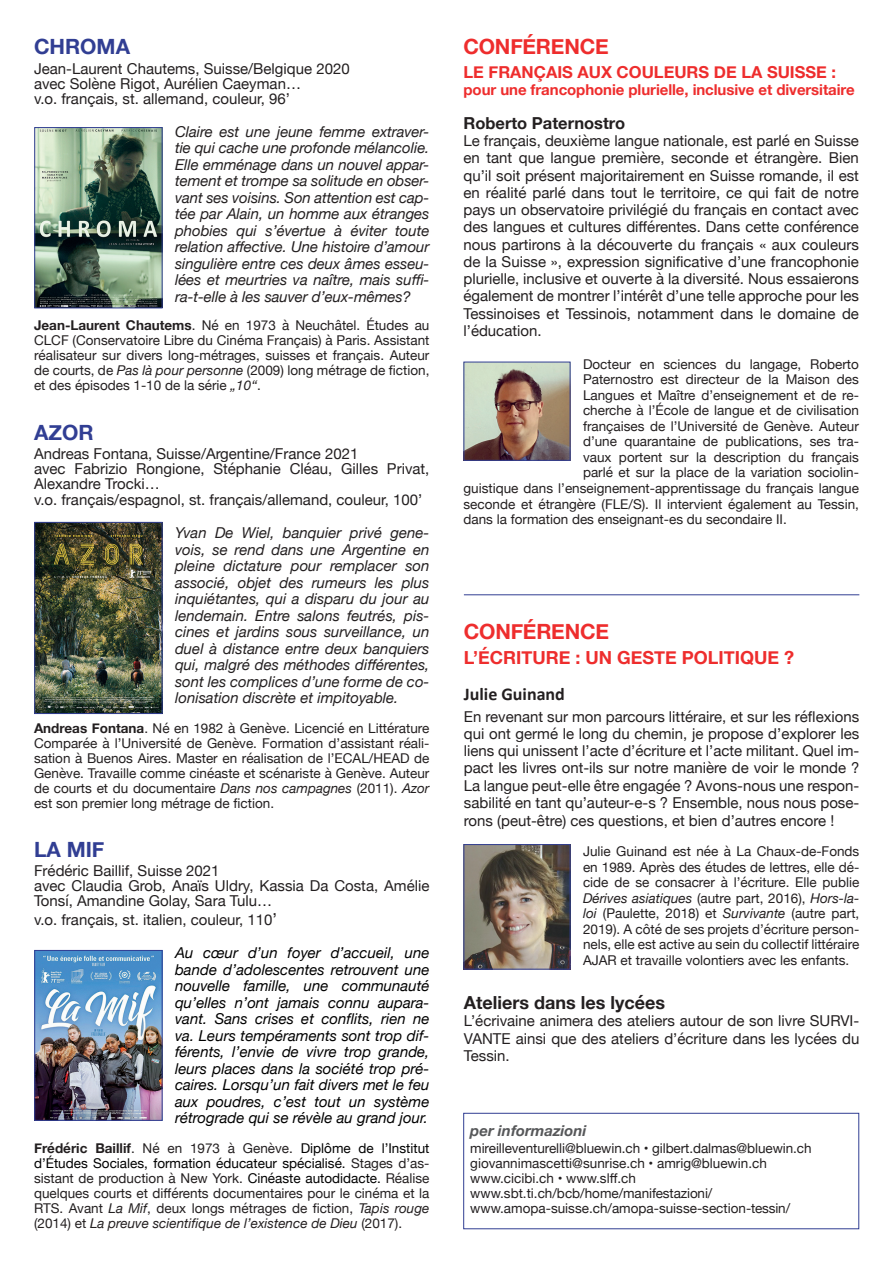
<style>
.page{position:relative;width:893px;height:1263px;background:#fff}
.page>*{position:absolute;margin:0;border:0;box-sizing:border-box;transform-origin:0 0}
.t1{font:700 21px "Helvetica Neue";letter-spacing:-.01em;color:#ee2d2d}
.t2{font:700 21px "Helvetica Neue";color:#313e93}
.t3{font:700 18px "Helvetica Neue";color:#ee2d2d}
.t4{font:700 18px "Helvetica Neue";color:#231f20}
.t5{font:700 18px "Calibri";color:#231f20}
.t6{font:700 16.5px "Helvetica Neue";color:#ee2d2d}
.t7{font:700 16.5px "Helvetica Neue";color:#231f20}
.t8{font:15px/17.2px "Helvetica Neue";color:#231f20;text-align:justify}
.t9{font:italic 15px/16.5px "Helvetica Neue";letter-spacing:-.005em;color:#231f20;text-align:justify}
.t10{font:italic 15px/16.5px "Helvetica Neue";color:#000;text-align:justify}
.t11{font:700 15px "Helvetica Neue";letter-spacing:-.005em;color:#ee2d2d}
.t12{font:italic 700 15px "Helvetica Neue";color:#57585a}
.t13{font:13.5px/15px "Helvetica Neue";color:#231f20;text-align:justify}
.s1{font-weight:700}
.s2{font-style:italic}
.s3{font-size:16.5px}
.s4{color:#000}
</style>
<div class="page">
<div style="left:463px;top:1113px;width:396px;height:116px;border:1px solid #313e93"></div>
<hr style="left:464px;top:594px;width:395px;height:1px;background:#313e93">
<img style="left:466px;top:846px;width:102px;height:121px">
<div style="left:464px;top:844px;width:106px;height:125px;border:1px solid #313e93"></div>
<img style="left:466px;top:364px;width:102px;height:94px">
<img style="left:37px;top:524px;width:123px;height:188px">
<div style="left:35px;top:522px;width:127px;height:192px;border:1px solid #313e93"></div>
<img style="left:37px;top:129px;width:123px;height:177px">
<div style="left:35px;top:127px;width:127px;height:181px;border:1px solid #313e93"></div>
<img style="left:37px;top:952px;width:123px;height:166px">
<div style="left:35px;top:950px;width:127px;height:170px;border:1px solid #313e93"></div>
<h1 class="t2" style="left:34px;top:31px;width:98px">CHROMA</h1>
<p class="t8" style="left:34px;top:62px;width:317px;line-height:15px;text-align:left">Jean-Laurent Chautems, Suisse/Belgique 2020 avec Solène Rigot, Aurélien Caeyman…<br>v.o. français, st. allemand, couleur, 96’</p>
<p class="t9" style="left:175px;top:124px;width:256px">Claire est une jeune femme extraver&shy;tie qui cache une profonde mélancolie.<br>Elle emménage dans un nouvel appar&shy;tement et trompe sa solitude en obser&shy;vant ses voisins. Son attention est cap&shy;tée par Alain, un homme aux étranges phobies qui s’évertue à éviter toute relation affective. Une histoire d’amour singulière entre ces deux âmes esseu&shy;lées et meurtries va naître, mais suffi&shy;ra-t-elle à les sauver d’eux-mêmes?</p>
<p class="t13" style="left:34px;top:319px;width:397px"><span class="s1">Jean-Laurent Chautems</span>. Né en 1973 à Neuchâtel. Études au CLCF (Conservatoire Libre du Cinéma Français) à Paris. Assistant réalisateur sur divers long-métrages, suisses et français. Auteur de courts, de <span class="s2">Pas là pour personne</span> (2009) long métrage de fiction, et des épisodes 1-10 de la série <span class="s2">„10“</span>.</p>
<h1 class="t2" style="left:34px;top:416px;width:61px">AZOR</h1>
<p class="t8" style="left:34px;top:447px;width:397px;line-height:15px;text-align:left">Andreas Fontana, Suisse/Argentine/France 2021<br>avec Fabrizio Rongione, Stéphanie Cléau, Gilles Privat,<br>Alexandre Trocki…</p>
<p class="t8" style="left:34px;top:492px;width:390px">v.o. français/espagnol, st. français/allemand, couleur, 100’</p>
<p class="t9" style="left:175px;top:526px;width:256px">Yvan De Wiel, banquier privé gene&shy;vois, se rend dans une Argentine en pleine dictature pour remplacer son associé, objet des rumeurs les plus inquiétantes, qui a disparu du jour au lendemain. Entre salons feutrés, pis&shy;cines et jardins sous surveillance, un duel à distance entre deux banquiers qui, malgré des méthodes différentes, sont les complices d’une forme de co&shy;lonisation discrète et impitoyable.</p>
<p class="t13" style="left:34px;top:722px;width:397px"><span class="s1">Andreas Fontana</span>. Né en 1982 à Genève. Licencié en Littérature Comparée à l’Université de Genève. Formation d’assistant réali&shy;sation à Buenos Aires. Master en réalisation de l’ECAL/HEAD de Genève. Travaille comme cinéaste et scénariste à Genève. Auteur de courts et du documentaire <span class="s2">Dans nos campagnes</span> (2011). <span class="s2">Azor </span>est son premier long métrage de fiction.</p>
<h1 class="t2" style="left:34px;top:833px;width:72px">LA MIF</h1>
<p class="t8" style="left:34px;top:864px;width:397px;line-height:15px;text-align:left">Frédéric Baillif, Suisse 2021<br>avec Claudia Grob, Anaïs Uldry, Kassia Da Costa, Amélie<br>Tonsí, Amandine Golay, Sara Tulu…</p>
<p class="t8" style="left:34px;top:912px;width:244px">v.o. français, st. italien, couleur, 110<span class="s3">’</span></p>
<p class="t10" style="left:175px;top:946px;width:256px">Au cœur d’un foyer d’accueil, une bande d’adolescentes retrouvent une nouvelle famille, une communauté qu’elles n’ont jamais connu aupara&shy;vant. Sans crises et conflits, rien ne va. Leurs tempéraments sont trop dif&shy;férents, l’envie de vivre trop grande, leurs places dans la société trop pré&shy;caires. Lorsqu’un fait divers met le feu aux poudres, c’est tout un système rétrograde qui se révèle au grand jour.</p>
<p class="t13" style="left:34px;top:1142px;width:397px"><span class="s1">Frédéric Baillif</span>. Né en 1973 à Genève. <span class="s4">Diplôme de l’Institut d’Études Sociales, formation éducateur spécialisé.</span> Stages d’as&shy;sistant de production à New York. <span class="s4">Cinéaste autodidacte.</span> Réalise quelques courts et différents documentaires pour le cinéma et la RTS. Avant <span class="s2">La Mif</span>, deux longs métrages de fiction, <span class="s2">Tapis rouge </span>(2014) et <span class="s2">La preuve scientifique de l’existence de Dieu</span> (2017).</p>
<h1 class="t1" style="left:463px;top:31px;width:147px">CONFÉRENCE</h1>
<p class="t6" style="left:463px;top:59px;width:374px">LE FRANÇAIS AUX COULEURS DE LA SUISSE :</p>
<p class="t11" style="left:463px;top:78px;width:393px">pour une francophonie plurielle, inclusive et diversitaire</p>
<p class="t7" style="left:463px;top:110px;width:163px">Roberto Paternostro</p>
<p class="t8" style="left:463px;top:133px;width:397px">Le français, deuxième langue nationale, est parlé en Suisse en tant que langue première, seconde et étrangère. Bien qu’il soit présent majoritairement en Suisse romande, il est en réalité parlé dans tout le territoire, ce qui fait de notre pays un observatoire privilégié du français en contact avec des langues et cultures différentes. Dans cette conférence nous partirons à la découverte du français « aux couleurs de la Suisse », expression significative d’une francophonie plurielle, inclusive et ouverte à la diversité. Nous essaierons également de montrer l’intérêt d’une telle approche pour les Tessinoises et Tessinois, notamment dans le domaine de l’éducation.</p>
<p class="t13" style="left:583px;top:357px;width:277px">Docteur en sciences du langage, Roberto</p>
<p class="t13" style="left:583px;top:373px;width:277px">Paternostro est directeur de la Maison des</p>
<p class="t13" style="left:583px;top:388px;width:277px">Langues et Maître d’enseignement et de re-</p>
<p class="t13" style="left:583px;top:404px;width:277px">cherche à l’École de langue et de civilisation</p>
<p class="t13" style="left:583px;top:419px;width:277px">françaises de l’Université de Genève. Auteur</p>
<p class="t13" style="left:583px;top:435px;width:277px">d’une quarantaine de publications, ses tra-</p>
<p class="t13" style="left:583px;top:450px;width:277px">vaux portent sur la description du français</p>
<p class="t13" style="left:583px;top:466px;width:277px">parlé et sur la place de la variation sociolin-</p>
<p class="t13" style="left:463px;top:481px;width:397px">guistique dans l’enseignement-apprentissage du français langue</p>
<p class="t13" style="left:463px;top:497px;width:397px">seconde et étrangère (FLE/S). Il intervient également au Tessin,</p>
<p class="t13" style="left:463px;top:512px;width:325px">dans la formation des enseignant-es du secondaire II.</p>
<h1 class="t1" style="left:464px;top:615px;width:147px">CONFÉRENCE</h1>
<h2 class="t3" style="left:464px;top:644px;width:332px">L’ÉCRITURE : UN GESTE POLITIQUE ?</h2>
<h2 class="t5" style="left:464px;top:682px;width:103px">Julie Guinand</h2>
<p class="t8" style="left:464px;top:708px;width:397px">En revenant sur mon parcours littéraire, et sur les réflexions qui ont germé le long du chemin, je propose d’explorer les liens qui unissent l’acte d’écriture et l’acte militant. Quel im&shy;pact les livres ont-ils sur notre manière de voir le monde ?<br>La langue peut-elle être engagée ? Avons-nous une respon&shy;sabilité en tant qu’auteur-e-s ? Ensemble, nous nous pose&shy;rons (peut-être) ces questions, et bien d’autres encore !</p>
<p class="t13" style="left:583px;top:844px;width:278px;line-height:15.6px">Julie Guinand est née à La Chaux-de-Fonds en 1989. Après des études de lettres, elle dé&shy;cide de se consacrer à l’écriture. Elle publie <span class="s2">Dérives asiatiques</span> (autre part, 2016), <span class="s2">Hors-la&shy;loi</span> (Paulette, 2018) et <span class="s2">Survivante</span> (autre part, 2019). A côté de ses projets d’écriture person&shy;nels, elle est active au sein du collectif littéraire AJAR et travaille volontiers avec les enfants.</p>
<h2 class="t4" style="left:464px;top:989px;width:203px">Ateliers dans les lycées</h2>
<p class="t8" style="left:464px;top:1013px;width:397px">L’écrivaine animera des ateliers autour de son livre SURVI-VANTE ainsi que des ateliers d’écriture dans les lycées du Tessin.</p>
<p class="t12" style="left:470px;top:1119px;width:118px">per informazioni</p>
<p class="t13" style="left:470px;top:1141px;width:343px;text-align:left">mireilleventurelli@bluewin.ch • gilbert.dalmas@bluewin.ch giovannimascetti@sunrise.ch • amrig@bluewin.ch www.cicibi.ch • www.slff.ch www.sbt.ti.ch/bcb/home/manifestazioni/ www.amopa-suisse.ch/amopa-suisse-section-tessin/</p>
</div>
